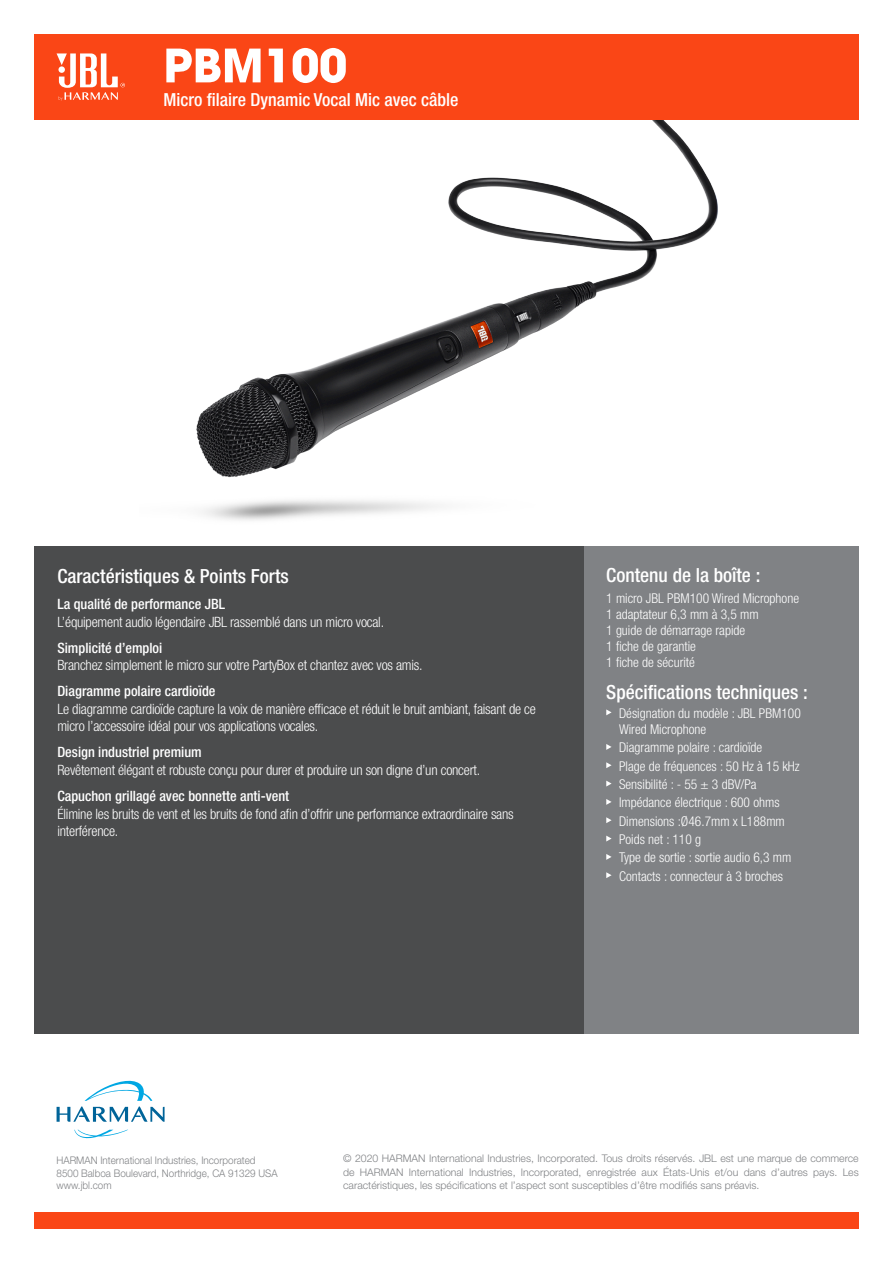
<style>
.page{position:relative;width:893px;height:1263px;background:#fff}
.page>*{position:absolute;margin:0;border:0;box-sizing:border-box;transform-origin:0 0}
.t1{font:700 50.7px "Avant Gard Goth EF";color:#fff}
.t2{font:500 condensed 19.5px "Helvetica Neue LT Pro";color:#fff}
.t3{font:500 condensed 18px "Helvetica Neue LT Pro";color:#fff}
.t4{font:300 condensed 14.25px/17.5px "Helvetica Neue LT Pro";letter-spacing:-.015em;color:#fff}
.t5{font:500 condensed 14.25px "Helvetica Neue LT Pro";color:#fff}
.t6{font:300 condensed 13.5px/16.2px "Helvetica Neue LT Pro";color:#fff}
.t7{font:300 10.5px/13.5px "Helvetica Neue LT Pro";color:#808285;text-align:justify}
.t8{font:300 10.5px "Helvetica Neue LT Pro";color:#808285;scale:.94 1}
</style>
<div class="page">
<img style="left:140px;top:119px;width:613px;height:402px">
<div style="left:34px;top:34px;width:825px;height:85px;background:#fa4616"></div>
<div style="left:34px;top:1213px;width:825px;height:16px;background:#fa4616"></div>
<svg style="left:57px;top:53px;width:68px;height:48px"></svg>
<svg style="left:74px;top:1130px;width:54px;height:8px"></svg>
<svg style="left:57px;top:1080px;width:108px;height:42px"></svg>
<div style="left:584px;top:546px;width:275px;height:487px;background:#808285"></div>
<svg style="left:606px;top:709px;width:6px;height:6px"></svg>
<svg style="left:606px;top:744px;width:6px;height:6px"></svg>
<svg style="left:606px;top:762px;width:6px;height:6px"></svg>
<svg style="left:606px;top:781px;width:6px;height:5px"></svg>
<svg style="left:606px;top:799px;width:6px;height:6px"></svg>
<svg style="left:606px;top:817px;width:6px;height:6px"></svg>
<svg style="left:606px;top:836px;width:6px;height:5px"></svg>
<svg style="left:606px;top:854px;width:6px;height:6px"></svg>
<svg style="left:606px;top:872px;width:6px;height:6px"></svg>
<div style="left:34px;top:546px;width:550px;height:487px;background:#4b4c4d"></div>
<p class="t1" style="left:163px;top:35px;width:185px">PBM100</p>
<p class="t3" style="left:163px;top:89px;width:296px">Micro filaire Dynamic Vocal Mic avec câble</p>
<p class="t2" style="left:57px;top:564px;width:233px">Caractéristiques &amp; Points Forts</p>
<p class="t5" style="left:57px;top:595px;width:169px">La qualité de performance JBL</p>
<p class="t4" style="left:57px;top:613px;width:328px">L’équipement audio légendaire JBL rassemblé dans un micro vocal.</p>
<p class="t5" style="left:57px;top:639px;width:106px">Simplicité d’emploi</p>
<p class="t4" style="left:57px;top:656px;width:367px">Branchez simplement le micro sur votre PartyBox et chantez avec vos amis.</p>
<p class="t5" style="left:57px;top:683px;width:160px">Diagramme polaire cardioïde</p>
<p class="t4" style="left:57px;top:700px;width:480px">Le diagramme cardioïde capture la voix de manière efficace et réduit le bruit ambiant, faisant de ce micro l’accessoire idéal pour vos applications vocales.</p>
<p class="t5" style="left:57px;top:744px;width:146px">Design industriel premium</p>
<p class="t4" style="left:57px;top:761px;width:424px">Revêtement élégant et robuste conçu pour durer et produire un son digne d’un concert.</p>
<p class="t5" style="left:57px;top:787px;width:233px">Capuchon grillagé avec bonnette anti-vent</p>
<p class="t4" style="left:57px;top:805px;width:458px">Élimine les bruits de vent et les bruits de fond afin d’offrir une performance extraordinaire sans interférence.</p>
<p class="t2" style="left:606px;top:564px;width:156px">Contenu de la boîte :</p>
<p class="t6" style="left:606px;top:590px;width:194px">1 micro JBL PBM100 Wired Microphone</p>
<p class="t6" style="left:606px;top:606px;width:154px">1 adaptateur 6,3 mm à 3,5 mm</p>
<p class="t6" style="left:606px;top:622px;width:140px">1 guide de démarrage rapide</p>
<p class="t6" style="left:606px;top:638px;width:91px">1 fiche de garantie</p>
<p class="t6" style="left:606px;top:654px;width:90px">1 fiche de sécurité</p>
<p class="t2" style="left:606px;top:681px;width:203px">Spécifications techniques :</p>
<p class="t6" style="left:619px;top:705px;width:183px">Désignation du modèle : JBL PBM100<br>Wired Microphone</p>
<p class="t6" style="left:619px;top:739px;width:145px">Diagramme polaire : cardioïde</p>
<p class="t6" style="left:619px;top:757px;width:182px">Plage de fréquences : 50 Hz à 15 kHz</p>
<p class="t6" style="left:619px;top:776px;width:139px">Sensibilité : - 55 ± 3 dBV/Pa</p>
<p class="t6" style="left:619px;top:794px;width:162px">Impédance électrique : 600 ohms</p>
<p class="t6" style="left:619px;top:812px;width:167px">Dimensions :Ø46.7mm x L188mm</p>
<p class="t6" style="left:619px;top:831px;width:84px">Poids net : 110 g</p>
<p class="t6" style="left:619px;top:849px;width:174px">Type de sortie : sortie audio 6,3 mm</p>
<p class="t6" style="left:619px;top:867px;width:166px">Contacts : connecteur à 3 broches</p>
<p class="t8" style="left:57px;top:1154px;width:213px">HARMAN International Industries, Incorporated</p>
<p class="t8" style="left:57px;top:1166px;width:237px">8500 Balboa Boulevard, Northridge, CA 91329 USA</p>
<p class="t8" style="left:57px;top:1179px;width:60px">www.jbl.com</p>
<p class="t7" style="left:343px;top:1151px;width:517px">© 2020 HARMAN International Industries, Incorporated. Tous droits réservés. JBL est une marque de commerce de HARMAN International Industries, Incorporated, enregistrée aux États-Unis et/ou dans d’autres pays. Les caractéristiques, les spécifications et l’aspect sont susceptibles d’être modifiés sans préavis.</p>
</div>
